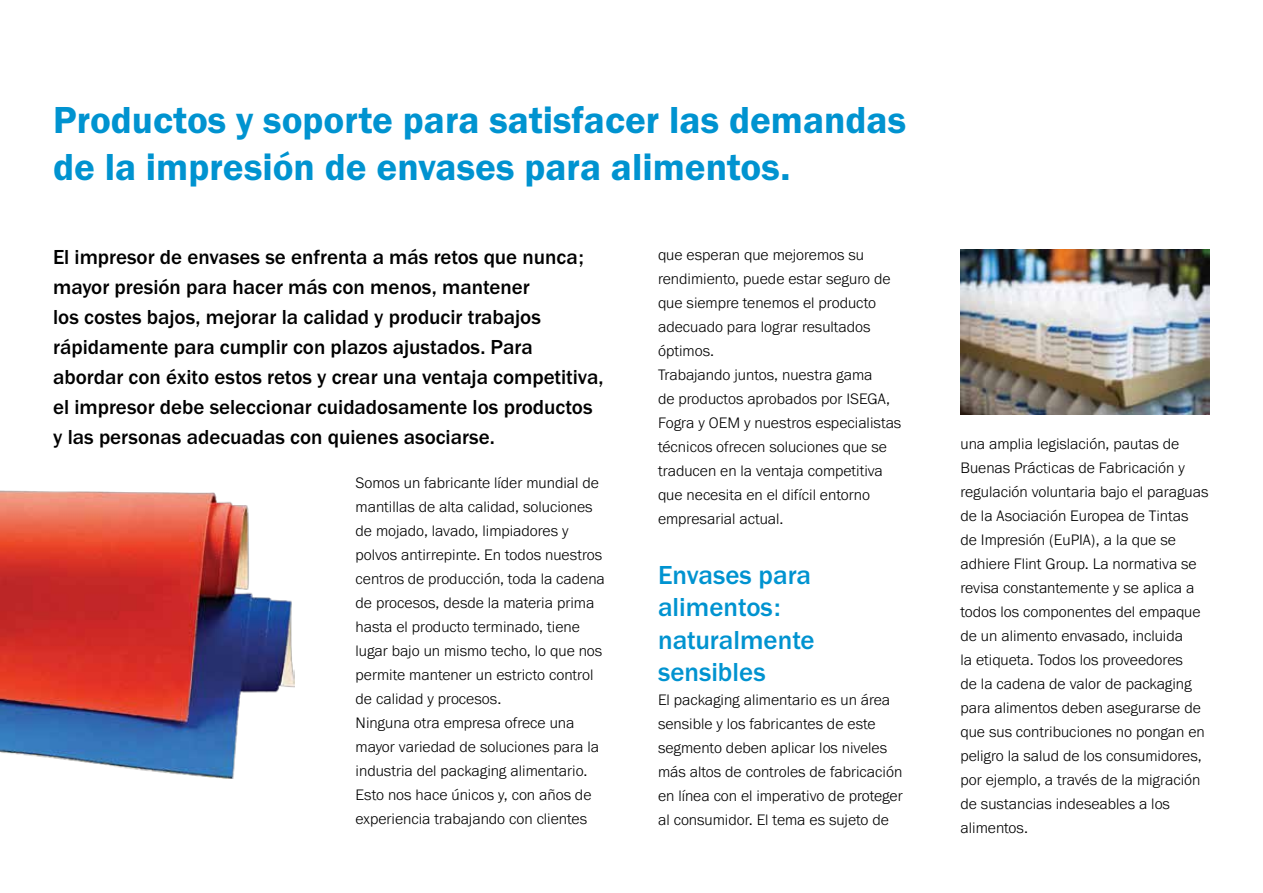
<style>
.page{position:relative;width:1263px;height:893px;background:#fff}
.page>*{position:absolute;margin:0;border:0;box-sizing:border-box;transform-origin:0 0}
.t1{font:39px/46.8px "Franklin Gothic URW Dem";color:#0093d0}
.t2{font:500 27px/32.4px "Franklin Gothic URW";color:#0093d0}
.t3{font:500 21px/30px "Franklin Gothic URW";color:#000}
.t4{font:300 15.75px/24px "Franklin Gothic URW";color:#000}
</style>
<div class="page">
<img style="left:0;top:491px;width:294px;height:288px">
<img style="left:960px;top:250px;width:250px;height:165px">
<h1 class="t1" style="left:53px;top:96px;width:855px">Productos y soporte para satisfacer las demandas de la impresión de envases para alimentos.</h1>
<p class="t3" style="left:53px;top:241px;width:552px">El impresor de envases se enfrenta a más retos que nunca; mayor presión para hacer más con menos, mantener<br>los costes bajos, mejorar la calidad y producir trabajos rápidamente para cumplir con plazos ajustados. Para abordar con éxito estos retos y crear una ventaja competitiva, el impresor debe seleccionar cuidadosamente los productos y las personas adecuadas con quienes asociarse.</p>
<p class="t4" style="left:356px;top:471px;width:251px">Somos un fabricante líder mundial de mantillas de alta calidad, soluciones de mojado, lavado, limpiadores y polvos antirrepinte. En todos nuestros centros de producción, toda la cadena de procesos, desde la materia prima hasta el producto terminado, tiene lugar bajo un mismo techo, lo que nos permite mantener un estricto control de calidad y procesos.<br>Ninguna otra empresa ofrece una mayor variedad de soluciones para la industria del packaging alimentario.<br>Esto nos hace únicos y, con años de experiencia trabajando con clientes</p>
<p class="t4" style="left:658px;top:243px;width:245px">que esperan que mejoremos su rendimiento, puede estar seguro de que siempre tenemos el producto adecuado para lograr resultados óptimos.<br>Trabajando juntos, nuestra gama<br>de productos aprobados por ISEGA,<br>Fogra y OEM y nuestros especialistas técnicos ofrecen soluciones que se traducen en la ventaja competitiva que necesita en el difícil entorno empresarial actual.</p>
<h2 class="t2" style="left:658px;top:558px;width:158px">Envases para alimentos: naturalmente sensibles</h2>
<p class="t4" style="left:658px;top:687px;width:246px">El packaging alimentario es un área sensible y los fabricantes de este segmento deben aplicar los niveles más altos de controles de fabricación en línea con el imperativo de proteger al consumidor. El tema es sujeto de</p>
<p class="t4" style="left:960px;top:432px;width:249px">una amplia legislación, pautas de Buenas Prácticas de Fabricación y regulación voluntaria bajo el paraguas de la Asociación Europea de Tintas de Impresión (EuPIA), a la que se adhiere Flint Group. La normativa se revisa constantemente y se aplica a todos los componentes del empaque de un alimento envasado, incluida<br>la etiqueta. Todos los proveedores<br>de la cadena de valor de packaging para alimentos deben asegurarse de que sus contribuciones no pongan en peligro la salud de los consumidores, por ejemplo, a través de la migración de sustancias indeseables a los alimentos.</p>
</div>
